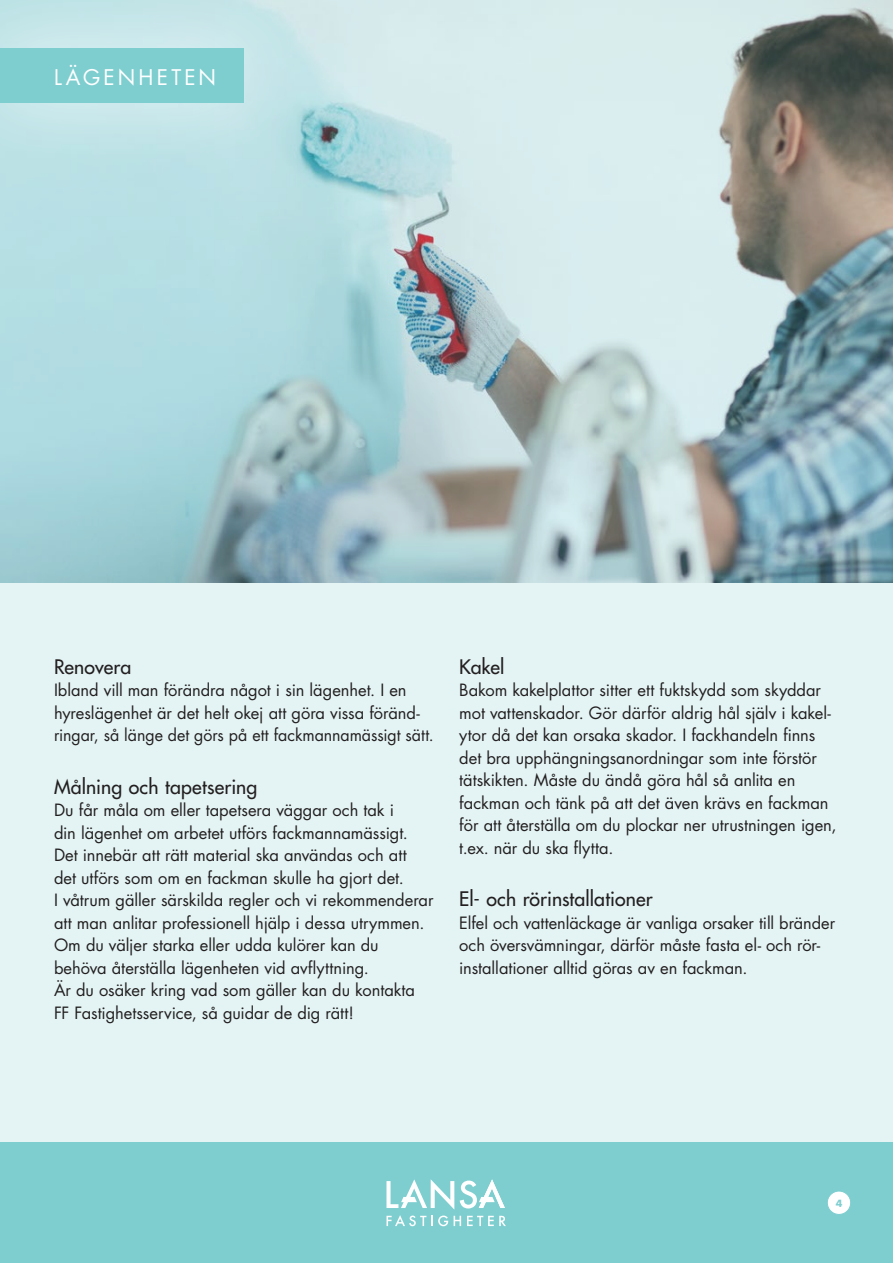
<style>
.page{position:relative;width:893px;height:1263px;background:#fff}
.page>*{position:absolute;margin:0;border:0;box-sizing:border-box;transform-origin:0 0}
.t1{font:21px "Futura Std";letter-spacing:.155em;color:#fff}
.Mellan{font:500 19.5px "Futura Std";letter-spacing:.01em;color:#231f20}
.Brödet{font:16.5px/22.5px "Futura Std";letter-spacing:-.005em;color:#231f20}
.t2{font:700 9.6px "Futura Std";color:#7eced0}
</style>
<div class="page">
<div style="left:0;top:0;width:893px;height:1143px;background:#e4f4f4"></div>
<div style="left:0;top:1143px;width:893px;height:120px;background:#7eced0"></div>
<svg style="left:386px;top:1179px;width:120px;height:47px"></svg>
<img style="left:0;top:0;width:893px;height:583px">
<div style="left:0;top:0;width:314px;height:174px;background:#fff;opacity:.6"></div>
<div style="left:0;top:48px;width:244px;height:54px;background:#7eced0"></div>
<div style="left:827px;top:1191px;width:24px;height:23px;background:#fff;border-radius:50%"></div>
<div style="left:827px;top:1191px;width:24px;height:23px;border:1px solid #7eced0;border-radius:50%"></div>
<p class="t1" style="left:54px;top:64px;width:164px">LÄGENHETEN</p>
<p class="Mellan" style="left:54px;top:654px;width:79px">Renovera</p>
<p class="Brödet" style="left:54px;top:679px;width:381px">Ibland vill man förändra något i sin lägenhet. I en hyreslägenhet är det helt okej att göra vissa föränd&shy;ringar, så länge det görs på ett fackmannamässigt sätt.</p>
<p class="Mellan" style="left:54px;top:774px;width:205px">Målning och tapetsering</p>
<p class="Brödet" style="left:54px;top:799px;width:381px">Du får måla om eller tapetsera väggar och tak i<br>din lägenhet om arbetet utförs fackmannamässigt.<br>Det innebär att rätt material ska användas och att<br>det utförs som om en fackman skulle ha gjort det.<br>I våtrum gäller särskilda regler och vi rekommenderar att man anlitar professionell hjälp i dessa utrymmen.<br>Om du väljer starka eller udda kulörer kan du behöva återställa lägenheten vid avflyttning.<br>Är du osäker kring vad som gäller kan du kontakta FF Fastighetsservice, så guidar de dig rätt!</p>
<p class="Mellan" style="left:459px;top:654px;width:47px">Kakel</p>
<p class="Brödet" style="left:459px;top:679px;width:379px">Bakom kakelplattor sitter ett fuktskydd som skyddar mot vattenskador. Gör därför aldrig hål själv i kakel&shy;ytor då det kan orsaka skador. I fackhandeln finns det bra upphängningsanordningar som inte förstör tätskikten. Måste du ändå göra hål så anlita en fackman och tänk på att det även krävs en fackman för att återställa om du plockar ner utrustningen igen, t.ex. när du ska flytta.</p>
<p class="Mellan" style="left:459px;top:887px;width:195px">El- och rörinstallationer</p>
<p class="Brödet" style="left:459px;top:912px;width:377px">Elfel och vattenläckage är vanliga orsaker till bränder och översvämningar, därför måste fasta el- och rör&shy;installationer alltid göras av en fackman.</p>
<p class="t2" style="left:836px;top:1197px;width:8px">4</p>
</div>
